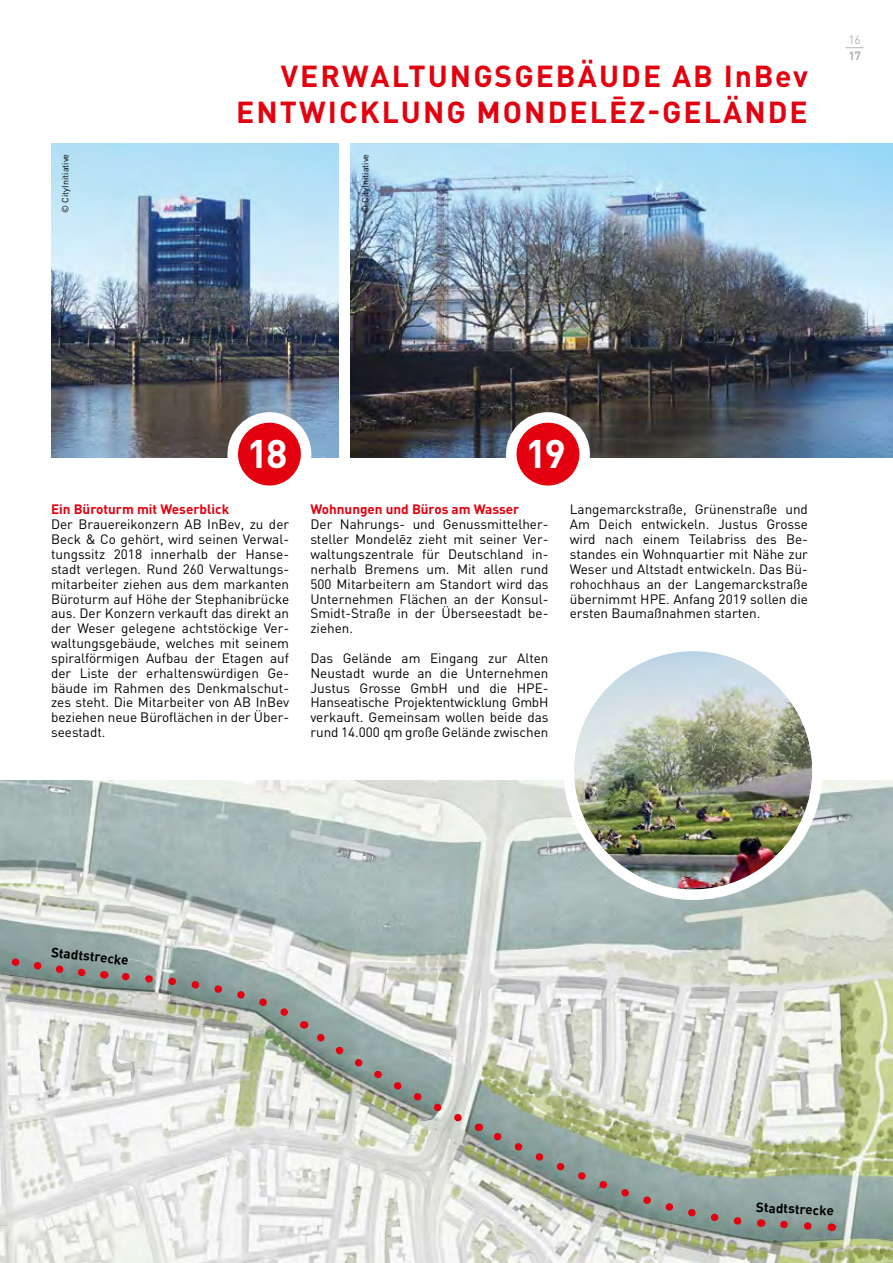
<style>
.page{position:relative;width:893px;height:1263px;background:#fff}
.page>*{position:absolute;margin:0;border:0;box-sizing:border-box;transform-origin:0 0}
.t1{font:700 39.45px "DIN Pro";color:#fff}
.t2{font:700 30px/36px "DIN Pro";letter-spacing:.07em;color:#e3000f}
.t3{font:13.5px/14.9px "DIN Pro";color:#000;text-align:justify}
.t4{font:700 13.5px "DIN Pro";color:#e3000f}
.t5{font:700 13.5px "DIN Pro";color:#000}
.t6{font:12px "DIN Pro";color:#b1b2b3}
.t7{font:700 12px "DIN Pro";color:#b1b2b3}
.t8{font:9px "DIN Pro";color:#000}
</style>
<div class="page">
<img style="left:0;top:780px;width:893px;height:483px">
<svg style="left:846px;top:47px;width:17px;height:1px"></svg>
<img style="left:51px;top:143px;width:288px;height:315px">
<img style="left:351px;top:143px;width:542px;height:315px">
<img style="left:574px;top:651px;width:238px;height:238px;border-radius:117px">
<div style="left:563px;top:641px;width:260px;height:259px;border:10px solid #fff;border-radius:50%"></div>
<svg style="left:761px;top:1216px;width:55px;height:18px"></svg>
<svg style="left:478px;top:1122px;width:268px;height:107px;background:#a8b0a2"></svg>
<svg style="left:302px;top:1021px;width:166px;height:107px;background:#b1b7b0"></svg>
<svg style="left:104px;top:968px;width:190px;height:54px;background:#a0a49d"></svg>
<svg style="left:0;top:906px;width:90px;height:80px;background:#a2aba8"></svg>
<svg style="left:511px;top:417px;width:74px;height:74px;background:#e72734"></svg>
<div style="left:506px;top:412px;width:84px;height:84px;border:10px solid #fff;border-radius:50%"></div>
<svg style="left:233px;top:417px;width:73px;height:74px;background:#e72633"></svg>
<div style="left:227px;top:412px;width:84px;height:84px;border:10px solid #fff;border-radius:50%"></div>
<h2 class="t2" style="left:236px;top:57px;width:573px;text-indent:44px">Verwaltungsgebäud e AB I nBev<br>Entwicklu</h2>
<h2 class="t2" style="left:423px;top:93px;width:386px">ng MondelĒz-Gelände</h2>
<p class="t8" style="left:59px;top:213px;width:61px;rotate:-90deg">© CityInitiative</p>
<p class="t8" style="left:359px;top:213px;width:61px;rotate:-90deg">© CityInitiative</p>
<p class="t6" style="left:849px;top:32px;width:14px">16</p>
<p class="t7" style="left:848px;top:48px;width:14px">17</p>
<h1 class="t1" style="left:247px;top:427px;width:42px">18</h1>
<h1 class="t1" style="left:525px;top:427px;width:42px">19</h1>
<p class="t4" style="left:51px;top:500px;width:180px">Ein Büroturm mit Weserblick</p>
<p class="t3" style="left:51px;top:516px;width:240px">Der Brauereikonzern AB InBev, zu der Beck &amp; Co gehört, wird seinen Verwal&shy;tungssitz 2018 innerhalb der Hanse&shy;stadt verlegen. Rund 260 Verwaltungs&shy;mitarbeiter ziehen aus dem markanten Büroturm auf Höhe der Stephanibrücke aus. Der Konzern verkauft das direkt an der Weser gelegene achtstöckige Ver&shy;waltungsgebäude, welches mit seinem spiralförmigen Aufbau der Etagen auf der Liste der erhaltenswürdigen Ge&shy;bäude im Rahmen des Denkmalschut&shy;zes steht. Die Mitarbeiter von AB InBev beziehen neue Büroflächen in der Über&shy;seestadt.</p>
<p class="t4" style="left:310px;top:500px;width:210px">Wohnungen und Büros am Wasser</p>
<p class="t3" style="left:310px;top:516px;width:240px">Der Nahrungs- und Genussmittelher&shy;steller Mondelēz zieht mit seiner Ver&shy;waltungszentrale für Deutschland in&shy;nerhalb Bremens um. Mit allen rund 500 Mitarbeitern am Standort wird das Unternehmen Flächen an der Konsul-Smidt-Straße in der Überseestadt be&shy;ziehen.</p>
<p class="t3" style="left:310px;top:650px;width:240px">Das Gelände am Eingang zur Alten Neustadt wurde an die Unternehmen Justus Grosse GmbH und die HPE-Hanseatische Projektentwicklung GmbH verkauft. Gemeinsam wollen beide das rund 14.000 qm große Gelände zwischen</p>
<p class="t3" style="left:570px;top:501px;width:240px">Langemarckstraße, Grünenstraße und Am Deich entwickeln. Justus Grosse wird nach einem Teilabriss des Be&shy;standes ein Wohnquartier mit Nähe zur Weser und Altstadt entwickeln. Das Bü&shy;rohochhaus an der Langemarckstraße übernimmt HPE. Anfang 2019 sollen die ersten Baumaßnahmen starten.</p>
<p class="t5" style="left:52px;top:943px;width:80px;rotate:6deg">Stadtstrecke</p>
<p class="t5" style="left:757px;top:1198px;width:80px;rotate:3deg">Stadtstrecke</p>
</div>
